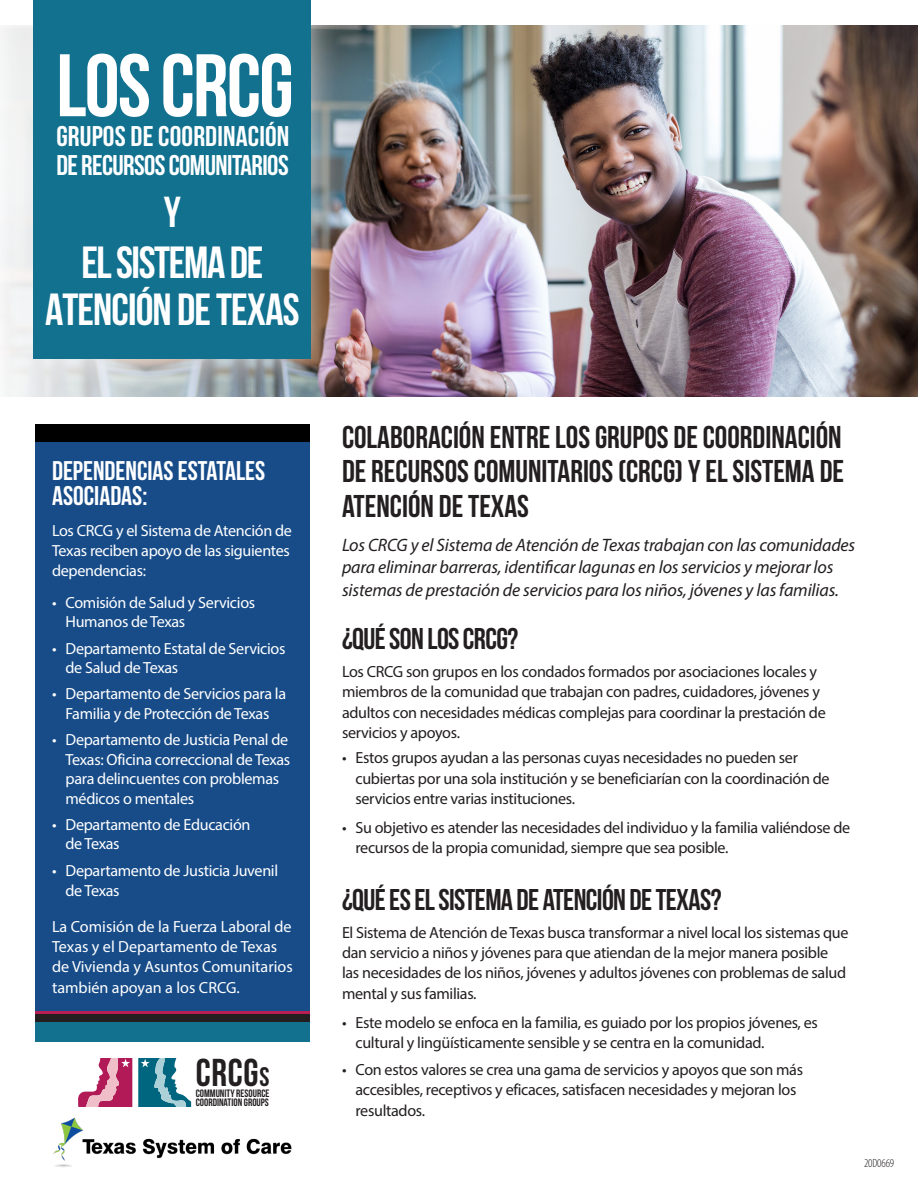
<style>
.page{position:relative;width:918px;height:1188px;background:#fff}
.page>*{position:absolute;margin:0;border:0;box-sizing:border-box;transform-origin:0 0}
.t1{font:700 88.5px "Bebas Neue";color:#fff}
.t2{font:700 45px "Bebas Neue";letter-spacing:-.02em;color:#fff}
.t3{font:43.35px "Bebas Neue";color:#fff}
.t4{font:700 38.85px "Bebas Neue";color:#231f20}
.t5{font:31.5px/34.5px "Bebas Neue";color:#231f20;text-align:justify}
.t6{font:30px "Bebas Neue";letter-spacing:-.02em;color:#231f20}
.t7{font:28.5px "Bebas Neue";letter-spacing:-.02em;color:#fff}
.t8{font:28.5px "Bebas Neue";letter-spacing:.005em;color:#fff}
.Heading{font:27px/25.5px "Bebas Neue";color:#fff}
.t9{font:italic 18px/22.5px "Myriad Pro";letter-spacing:-.01em;color:#231f20}
.content{font:16.2px/20.2px "Myriad Pro";letter-spacing:-.02em;color:#231f20}
.content-2{font:16.2px/19.5px "Myriad Pro";letter-spacing:-.02em;color:#fff}
.content-3{font:16.2px/20.2px "Myriad Pro";color:#fff}
.list{font:300 condensed 12px "Myriad Pro";letter-spacing:-.01em;color:#231f20}
.t10{font:10.65px "Bebas Neue";color:#231f20}
.s1{font-weight:400}
.s2{font-weight:400;font-size:26.7px}
</style>
<div class="page">
<img style="left:1px;top:25px;width:917px;height:371px">
<svg style="left:78px;top:1058px;width:54px;height:49px"></svg>
<svg style="left:138px;top:1058px;width:53px;height:49px"></svg>
<div style="left:2px;top:0;width:340px;height:390px;background:#fff;opacity:.75"></div>
<div style="left:34px;top:0;width:277px;height:359px;background:#11718f"></div>
<div style="left:35px;top:440px;width:296px;height:577px;background:#174c89"></div>
<div style="left:30px;top:424px;width:295px;height:18px;background:#000"></div>
<img style="left:53px;top:1117px;width:239px;height:50px">
<div style="left:35px;top:1014px;width:296px;height:28px;background:#11718f"></div>
<hr style="left:30px;top:1011px;width:296px;height:3px;background:#b71e53">
<div style="left:22px;top:1014px;width:295px;height:8px;background:#231f20"></div>
<div style="left:2px;top:398px;width:33px;height:790px;background:#fff"></div>
<div style="left:310px;top:420px;width:30px;height:768px;background:#fff"></div>
<p class="t1" style="left:56px;top:37px;width:239px"><span class="s1">LOS</span>CRCG</p>
<p class="t8" style="left:56px;top:121px;width:235px">GRUPOS DE COORDINACIÓN</p>
<p class="t7" style="left:56px;top:149px;width:234px">DE RECURSOS COMUNITARIOS</p>
<p class="t3" style="left:164px;top:188px;width:19px">Y</p>
<p class="t2" style="left:81px;top:238px;width:183px">EL SISTEMA DE</p>
<p class="t2" style="left:45px;top:284px;width:256px">ATENCIÓN DE TEXAS</p>
<h1 class="Heading" style="left:52px;top:457px;width:215px">DEPENDENCIAS ESTATALES<br>ASOCIADAS:</h1>
<p class="content-2" style="left:52px;top:520px;width:242px;line-height:20.2px">Los CRCG y el Sistema de Atención de<br>Texas reciben apoyo de las siguientes dependencias:</p>
<p class="content-2" style="left:66px;top:592px;width:191px;text-indent:-14px">• Comisión de Salud y Servicios<br>Humanos de Texas</p>
<p class="content-2" style="left:66px;top:638px;width:222px;text-indent:-14px">• Departamento Estatal de Servicios de Salud de Texas</p>
<p class="content-2" style="left:52px;top:684px;width:236px;text-align:center">• Departamento de Servicios para la<br>Familia y de Protección de Texas</p>
<p class="content-2" style="left:66px;top:730px;width:226px;text-indent:-14px">• Departamento de Justicia Penal de<br>Texas: Oficina correccional de Texas para delincuentes con problemas médicos o mentales</p>
<p class="content-2" style="left:66px;top:814px;width:187px;text-indent:-14px">• Departamento de Educación de Texas</p>
<p class="content-2" style="left:66px;top:861px;width:214px;text-indent:-14px">• Departamento de Justicia Juvenil de Texas</p>
<p class="content-3" style="left:52px;top:916px;width:242px">La Comisión de la Fuerza Laboral de<br>Texas y el Departamento de Texas de Vivienda y Asuntos Comunitarios también apoyan a los CRCG.</p>
<p class="t4" style="left:196px;top:1051px;width:75px">CRCG<span class="s2">S</span></p>
<p class="t10" style="left:196px;top:1087px;width:75px">COMMUNITY RESOURCE</p>
<p class="t10" style="left:196px;top:1097px;width:75px">COORDINATION GROUPS</p>
<p class="t5" style="left:342px;top:419px;width:504px">COLABORACIÓN ENTRE LOS GRUPOS DE COORDINACIÓN DE RECURSOS COMUNITARIOS (CRCG) Y EL SISTEMA DE ATENCIÓN DE TEXAS</p>
<p class="t9" style="left:342px;top:533px;width:515px">Los CRCG y el Sistema de Atención de Texas trabajan con las comunidades para eliminar barreras, identificar lagunas en los servicios y mejorar los sistemas de prestación de servicios para los niños, jóvenes y las familias.</p>
<h2 class="t6" style="left:342px;top:622px;width:178px">¿QUÉ SON LOS CRCG?</h2>
<p class="content" style="left:342px;top:661px;width:485px">Los CRCG son grupos en los condados formados por asociaciones locales y miembros de la comunidad que trabajan con padres, cuidadores, jóvenes y adultos con necesidades médicas complejas para coordinar la prestación de servicios y apoyos.</p>
<p class="content" style="left:356px;top:748px;width:476px;text-indent:-14px">• Estos grupos ayudan a las personas cuyas necesidades no pueden ser cubiertas por una sola institución y se beneficiarían con la coordinación de servicios entre varias instituciones.</p>
<p class="content" style="left:356px;top:817px;width:496px;text-indent:-14px">• Su objetivo es atender las necesidades del individuo y la familia valiéndose de recursos de la propia comunidad, siempre que sea posible.</p>
<h2 class="t6" style="left:342px;top:883px;width:381px">¿QUÉ ES EL SISTEMA DE ATENCIÓN DE TEXAS?</h2>
<p class="content" style="left:342px;top:922px;width:508px">El Sistema de Atención de Texas busca transformar a nivel local los sistemas que dan servicio a niños y jóvenes para que atiendan de la mejor manera posible las necesidades de los niños, jóvenes y adultos jóvenes con problemas de salud mental y sus familias.</p>
<p class="content" style="left:356px;top:1012px;width:464px;text-indent:-14px">• Este modelo se enfoca en la familia, es guiado por los propios jóvenes, es cultural y lingüísticamente sensible y se centra en la comunidad.</p>
<p class="content" style="left:356px;top:1059px;width:449px;text-indent:-14px">• Con estos valores se crea una gama de servicios y apoyos que son más accesibles, receptivos y eficaces, satisfacen necesidades y mejoran los resultados.</p>
<p class="list" style="left:864px;top:1156px;width:32px">20D0669</p>
</div>
